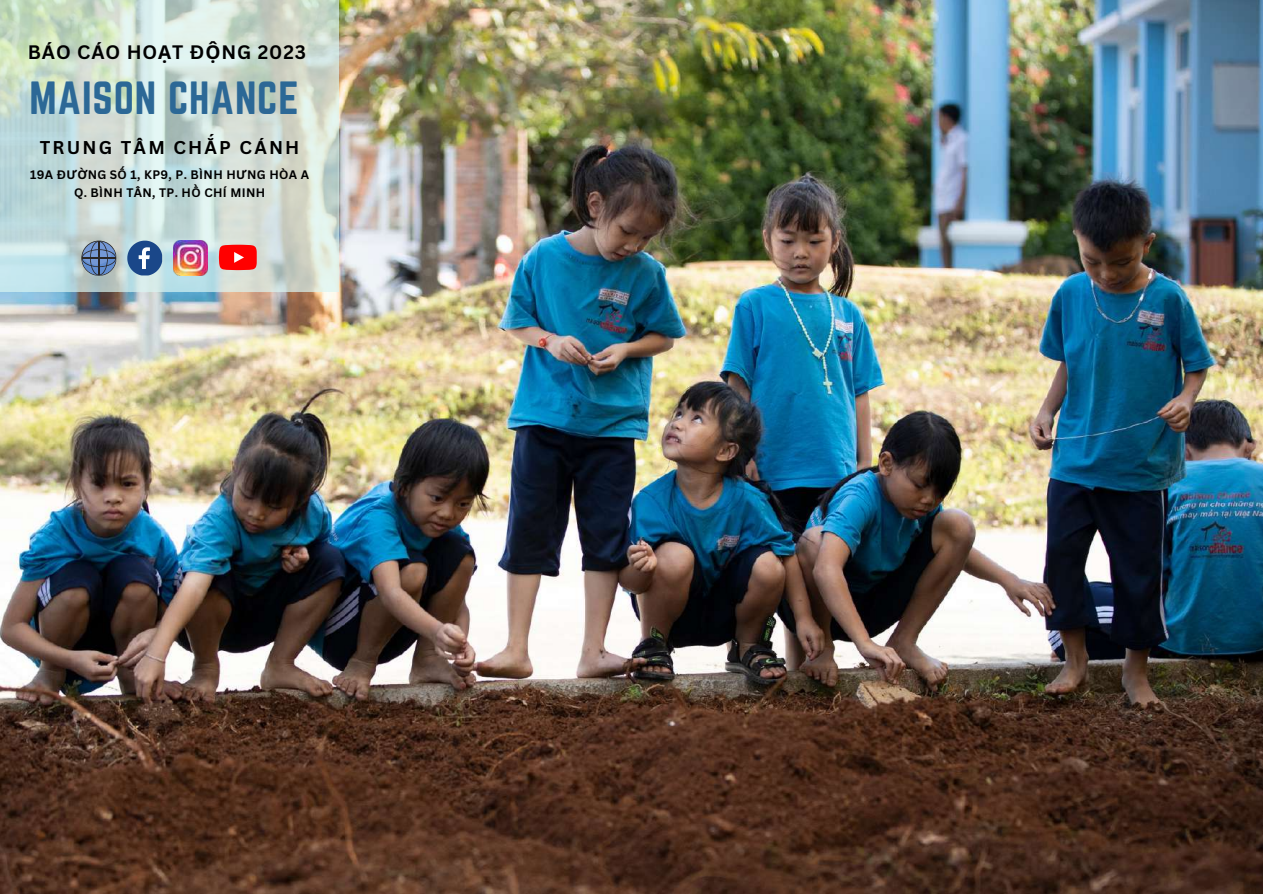
<style>
.page{position:relative;width:1263px;height:894px;background:#fff}
.page>*{position:absolute;margin:0;border:0;box-sizing:border-box;transform-origin:0 0}
.t1{font:40.65px "Norwester";letter-spacing:.02em;color:#2c6896}
.t2{font:700 18.9px "Canva Sans";letter-spacing:.05em;color:#000}
.t3{font:700 18px "Canva Sans";letter-spacing:.12em;color:#000}
.t4{font:700 12px/18px "Canva Sans";letter-spacing:.03em;color:#000;text-align:center}
.s1{font-family:"Noto Sans"}
</style>
<div class="page">
<img style="left:0;top:0;width:1263px;height:893px">
<svg style="left:0;top:0;width:339px;height:291px;background:#ccddd5"></svg>
<svg style="left:127px;top:240px;width:35px;height:35px"></svg>
<img style="left:173px;top:240px;width:35px;height:35px">
<svg style="left:81px;top:240px;width:35px;height:35px"></svg>
<hr style="left:99px;top:241px;width:1px;height:34px;background:#292626">
<hr style="left:82px;top:258px;width:34px;height:1px;background:#292626">
<svg style="left:219px;top:245px;width:38px;height:25px"></svg>
<h2 class="t2" style="left:28px;top:39px;width:280px">BÁO CÁO HO<span class="s1">Ạ</span>T Đ<span class="s1">Ộ</span>NG 2023</h2>
<h1 class="t1" style="left:30px;top:73px;width:271px">MAISON CHANCE</h1>
<h3 class="t3" style="left:40px;top:134px;width:261px">TRUNG TÂM CHẮP CÁNH</h3>
<p class="t4" style="left:30px;top:165px;width:280px">19A Đ<span class="s1">ƯỜ</span>NG SỐ 1, KP9, P. BÌNH H<span class="s1">Ư</span>NG HÒA A<br>Q. BÌNH TÂN, TP. HỒ CHÍ MINH</p>
</div>
